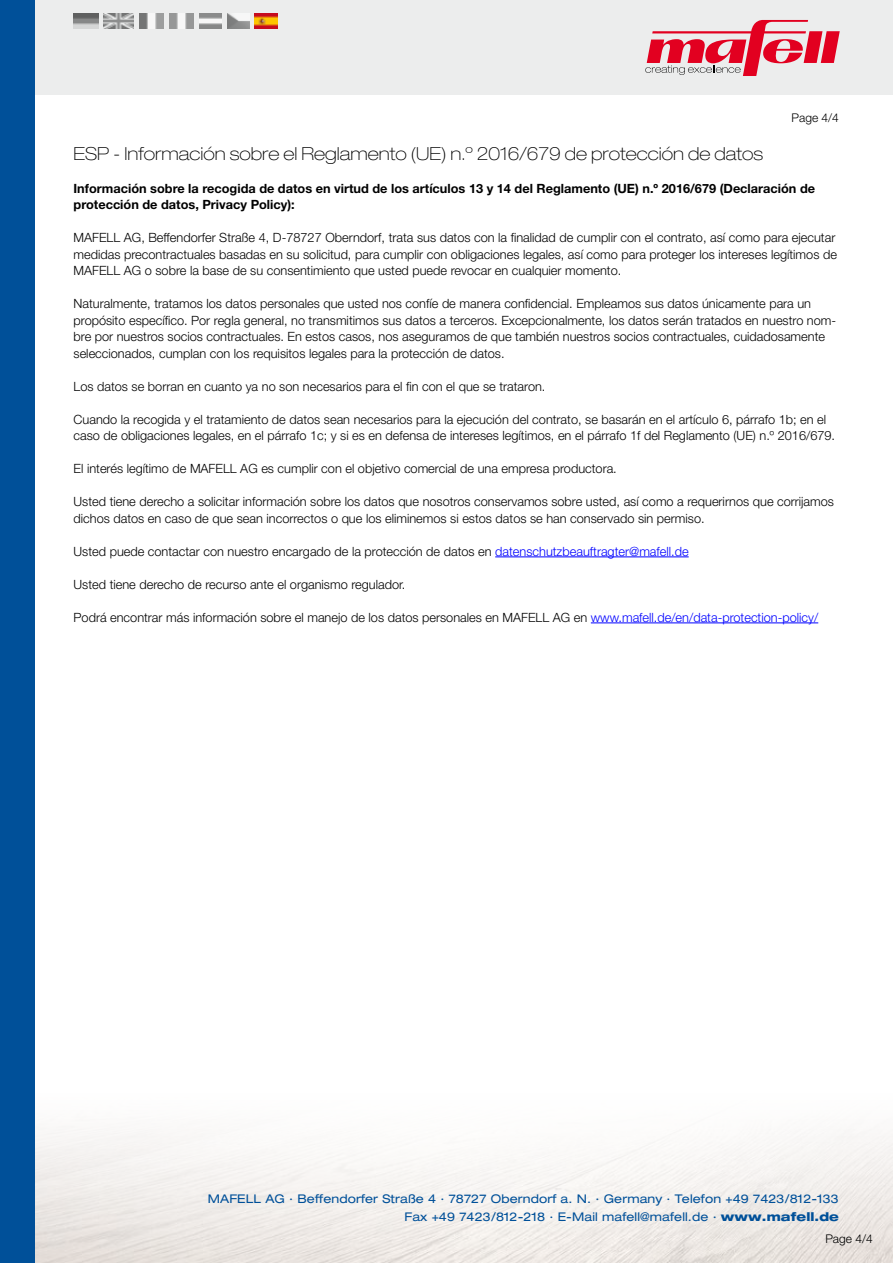
<style>
.page{position:relative;width:893px;height:1263px;background:#fff}
.page>*{position:absolute;margin:0;border:0;box-sizing:border-box;transform-origin:0 0}
.t1{font:100 expanded 18px "Helvetica Neue LT Pro";color:#000}
.t2{font:300 12.75px/16.5px "Helvetica Neue LT Pro";color:#000}
.t3{font:700 12.75px/16.5px "Helvetica Neue LT Pro";color:#000}
.t4{font:expanded 12px/18px "Helvetica Neue LT Pro";letter-spacing:.01em;color:#005099;text-align:right}
.t5{font:300 12px "Helvetica Neue LT Pro";color:#000}
.s1{color:#00f}
.s2{font-weight:800}
</style>
<div class="page">
<div style="left:32px;top:0;width:861px;height:94px;background:#eceded"></div>
<img style="left:34px;top:680px;width:859px;height:583px">
<div style="left:0;top:0;width:34px;height:1263px;background:#005099"></div>
<svg style="left:645px;top:20px;width:195px;height:56px"></svg>
<hr style="left:495px;top:557px;width:194px;height:1px;background:#00f">
<hr style="left:591px;top:623px;width:227px;height:1px;background:#00f">
<img style="left:139px;top:14px;width:25px;height:14px">
<img style="left:169px;top:14px;width:25px;height:14px">
<img style="left:199px;top:14px;width:23px;height:14px">
<img style="left:227px;top:14px;width:22px;height:14px">
<img style="left:255px;top:14px;width:22px;height:14px">
<img style="left:104px;top:14px;width:29px;height:14px">
<p class="t5" style="left:792px;top:110px;width:49px">Page 4/4</p>
<h1 class="t1" style="left:74px;top:142px;width:691px">ESP - Información sobre el Reglamento (UE) n.º 2016/679 de protección de datos</h1>
<p class="t3" style="left:74px;top:179px;width:743px">Información sobre la recogida de datos en virtud de los artículos 13 y 14 del Reglamento (UE) n.º 2016/679 (Declaración de protección de datos, Privacy Policy):</p>
<p class="t2" style="left:74px;top:229px;width:765px">MAFELL AG, Beffendorfer Straße 4, D-78727 Oberndorf, trata sus datos con la finalidad de cumplir con el contrato, así como para ejecutar medidas precontractuales basadas en su solicitud, para cumplir con obligaciones legales, así como para proteger los intereses legítimos de<br>MAFELL AG o sobre la base de su consentimiento que usted puede revocar en cualquier momento.</p>
<p class="t2" style="left:74px;top:295px;width:764px">Naturalmente, tratamos los datos personales que usted nos confíe de manera confidencial. Empleamos sus datos únicamente para un propósito específico. Por regla general, no transmitimos sus datos a terceros. Excepcionalmente, los datos serán tratados en nuestro nom&shy;bre por nuestros socios contractuales. En estos casos, nos aseguramos de que también nuestros socios contractuales, cuidadosamente seleccionados, cumplan con los requisitos legales para la protección de datos.</p>
<p class="t2" style="left:74px;top:377px;width:473px">Los datos se borran en cuanto ya no son necesarios para el fin con el que se trataron.</p>
<p class="t2" style="left:74px;top:410px;width:763px">Cuando la recogida y el tratamiento de datos sean necesarios para la ejecución del contrato, se basarán en el artículo 6, párrafo 1b; en el caso de obligaciones legales, en el párrafo 1c; y si es en defensa de intereses legítimos, en el párrafo 1f del Reglamento (UE) n.º 2016/679.</p>
<p class="t2" style="left:74px;top:460px;width:545px">El interés legítimo de MAFELL AG es cumplir con el objetivo comercial de una empresa productora.</p>
<p class="t2" style="left:74px;top:493px;width:762px">Usted tiene derecho a solicitar información sobre los datos que nosotros conservamos sobre usted, así como a requerirnos que corrijamos dichos datos en caso de que sean incorrectos o que los eliminemos si estos datos se han conservado sin permiso.</p>
<p class="t2" style="left:74px;top:542px;width:617px">Usted puede contactar con nuestro encargado de la protección de datos en <span class="s1">datenschutzbeauftragter@mafell.de</span></p>
<p class="t2" style="left:74px;top:575px;width:333px">Usted tiene derecho de recurso ante el organismo regulador.</p>
<p class="t2" style="left:74px;top:608px;width:746px">Podrá encontrar más información sobre el manejo de los datos personales en MAFELL AG en <span class="s1">www.mafell.de/en/data-protection-policy/</span></p>
<p class="t4" style="left:208px;top:1190px;width:633px">MAFELL AG · Beffendorfer Straße 4 · 78727 Oberndorf a. N. · Germany · Telefon +49 7423/812-133<br>Fax +49 7423/812-218 · E-Mail mafell@mafell.de · <span class="s2">www.mafell.de</span></p>
<p class="t5" style="left:825px;top:1231px;width:49px">Page 4/4</p>
</div>
